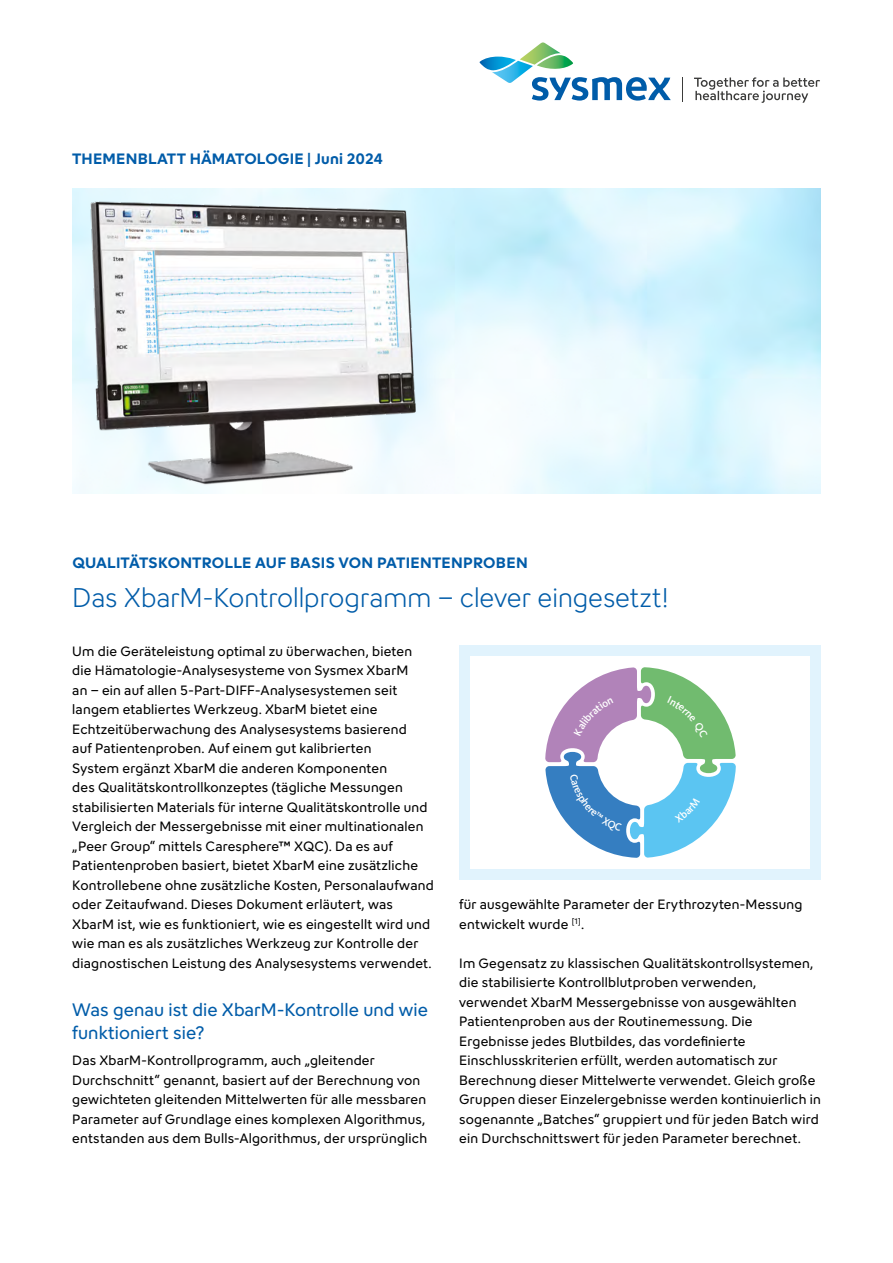
<style>
.page{position:relative;width:893px;height:1263px;background:#fff}
.page>*{position:absolute;margin:0;border:0;box-sizing:border-box;transform-origin:0 0}
.Headline_Light_18_22{font:300 27px "Sysmex";color:#005ca9}
.Subline_12_15{font:18px/22.5px "Sysmex";letter-spacing:.005em;color:#005ca9}
.Topic_Bold_10_12{font:700 15px "Sysmex";letter-spacing:.01em;color:#005ca9}
.Description_Bold_10{font:700 15px "Sysmex";letter-spacing:.01em;color:#005ca9}
.Copy_Regular_9_13{font:13.5px/19.5px "Sysmex";letter-spacing:.015em;color:#000}
</style>
<div class="page">
<svg style="left:480px;top:42px;width:191px;height:59px"></svg>
<svg style="left:694px;top:77px;width:126px;height:26px"></svg>
<svg style="left:682px;top:77px;width:1px;height:24px"></svg>
<div style="left:459px;top:646px;width:362px;height:234px;background:#e1f3fd"></div>
<div style="left:470px;top:656px;width:340px;height:213px;background:#fff"></div>
<img style="left:72px;top:188px;width:400px;height:306px">
<svg style="left:545px;top:667px;width:191px;height:191px"></svg>
<p class="Description_Bold_10" style="left:72px;top:149px;width:312px">THEMENBLATT HÄMATOLOGIE | Juni 2024</p>
<p class="Topic_Bold_10_12" style="left:72px;top:553px;width:457px">QUALITÄTSKONTROLLE AUF BASIS VON PATIENTENPROBEN</p>
<p class="Headline_Light_18_22" style="left:72px;top:580px;width:598px">Das XbarM-Kontrollprogramm – clever eingesetzt!</p>
<p class="Copy_Regular_9_13" style="left:72px;top:641px;width:363px">Um die Geräteleistung optimal zu überwachen, bieten die Hämatologie-Analysesysteme von Sysmex XbarM<br>an – ein auf allen 5-Part-DIFF-Analysesystemen seit langem etabliertes Werkzeug. XbarM bietet eine Echtzeitüberwachung des Analysesystems basierend<br>auf Patientenproben. Auf einem gut kalibrierten<br>System ergänzt XbarM die anderen Komponenten<br>des Qualitätskontrollkonzeptes (tägliche Messungen stabilisierten Materials für interne Qualitätskontrolle und Vergleich der Messergebnisse mit einer multinationalen „Peer Group“ mittels Caresphere™ XQC). Da es auf Patientenproben basiert, bietet XbarM eine zusätzliche Kontrollebene ohne zusätzliche Kosten, Personalaufwand oder Zeitaufwand. Dieses Dokument erläutert, was XbarM ist, wie es funktioniert, wie es eingestellt wird und wie man es als zusätzliches Werkzeug zur Kontrolle der diagnostischen Leistung des Analysesystems verwendet.</p>
<p class="Subline_12_15" style="left:72px;top:998px;width:357px">Was genau ist die XbarM-Kontrolle und wie funktioniert sie?</p>
<p class="Copy_Regular_9_13" style="left:72px;top:1050px;width:356px">Das XbarM-Kontrollprogramm, auch „gleitender Durchschnitt“ genannt, basiert auf der Berechnung von gewichteten gleitenden Mittelwerten für alle messbaren Parameter auf Grundlage eines komplexen Algorithmus, entstanden aus dem Bulls-Algorithmus, der ursprünglich</p>
<p class="Copy_Regular_9_13" style="left:459px;top:894px;width:345px">für ausgewählte Parameter der Erythrozyten-Messung entwickelt wurde <sup>[1]</sup>.</p>
<p class="Copy_Regular_9_13" style="left:459px;top:953px;width:363px">Im Gegensatz zu klassischen Qualitätskontrollsystemen, die stabilisierte Kontrollblutproben verwenden, verwendet XbarM Messergebnisse von ausgewählten Patientenproben aus der Routinemessung. Die Ergebnisse jedes Blutbildes, das vordefinierte Einschlusskriterien erfüllt, werden automatisch zur Berechnung dieser Mittelwerte verwendet. Gleich große Gruppen dieser Einzelergebnisse werden kontinuierlich in sogenannte „Batches“ gruppiert und für jeden Batch wird ein Durchschnittswert für jeden Parameter berechnet.</p>
</div>
